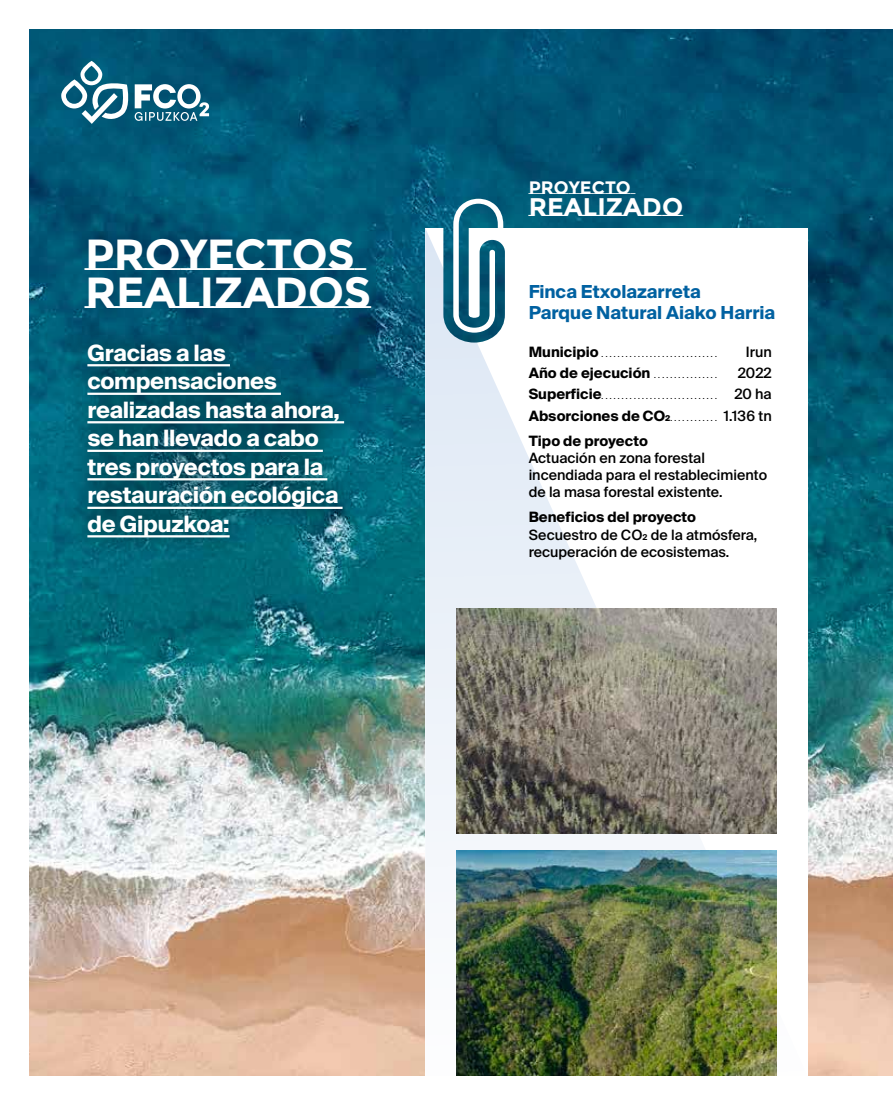
<style>
.page{position:relative;width:893px;height:1106px;background:#fff}
.page>*{position:absolute;margin:0;border:0;box-sizing:border-box;transform-origin:0 0}
.t1{font:700 43.5px/37.5px "Montserrat Subrayada";letter-spacing:-.015em;color:#fff}
.t2{font:700 25.5px "Montserrat Subrayada";color:#fff}
.t3{font:700 22.5px/28.5px "Suisse Intl";letter-spacing:-.015em;color:#fff}
.t4{font:700 18px "Montserrat Subrayada";color:#fff}
.t5{font:700 17.85px/21px "Suisse Intl";color:#0061a1}
.t6{font:500 14.25px/17.1px "Suisse Intl";color:#000}
.t7{font:700 14.25px/25.2px "Suisse Intl";color:#000}
.t8{font:500 7.5px "Suisse Intl";color:#000}
.s1{font-weight:700;font-size:14.25px}
.s2{font-size:14.25px}
.s3{font-weight:500;font-size:7.5px}
.s4{font-weight:500}
</style>
<div class="page">
<img style="left:30px;top:30px;width:863px;height:1046px">
<svg style="left:61px;top:61px;width:148px;height:63px"></svg>
<svg style="left:425px;top:228px;width:383px;height:848px"></svg>
<img style="left:443px;top:189px;width:70px;height:153px">
<svg style="left:453px;top:199px;width:50px;height:134px"></svg>
<img style="left:457px;top:608px;width:319px;height:226px">
<img style="left:457px;top:850px;width:319px;height:226px">
<div style="left:65px;top:321px;width:299px;height:240px;background:#000;opacity:.75"></div>
<hr style="left:87px;top:364px;width:143px;height:2px;background:#fff">
<hr style="left:87px;top:392px;width:194px;height:3px;background:#fff">
<hr style="left:87px;top:421px;width:257px;height:2px;background:#fff">
<hr style="left:87px;top:449px;width:236px;height:3px;background:#fff">
<hr style="left:87px;top:478px;width:240px;height:2px;background:#fff">
<hr style="left:87px;top:506px;width:256px;height:3px;background:#fff">
<hr style="left:87px;top:535px;width:143px;height:2px;background:#fff">
<h1 class="t1" style="left:85px;top:236px;width:288px">PROYECTOS<br>REALIZADOS</h1>
<h3 class="t3" style="left:87px;top:339px;width:254px">Gracias a las compensaciones realizadas hasta ahora, se han llevado a cabo tres proyectos para la restauración ecológica de Gipuzkoa:</h3>
<p class="t4" style="left:529px;top:177px;width:104px">PROYECTO</p>
<h2 class="t2" style="left:529px;top:192px;width:156px">REALIZADO</h2>
<p class="t5" style="left:529px;top:282px;width:248px">Finca Etxolazarreta<br>Parque Natural Aiako Harria</p>
<p class="t8" style="left:529px;top:349px;width:190px"><span class="s1">Municipio</span> .............................</p>
<p class="t6" style="left:746px;top:343px;width:27px">Irun</p>
<p class="t8" style="left:529px;top:371px;width:190px"><span class="s1">Año de ejecución</span> ................</p>
<p class="t6" style="left:738px;top:364px;width:35px">2022</p>
<p class="t8" style="left:529px;top:392px;width:245px"><span class="s1">Superficie</span>............................. <span class="s2">20 ha</span></p>
<p class="t7" style="left:529px;top:403px;width:245px">Absorciones de CO2<span class="s3">. . . . . . . . . . . .</span> <span class="s4">1.136 tn<br></span>Tipo de proyecto</p>
<p class="t6" style="left:529px;top:449px;width:240px">Actuación en zona forestal incendiada para el restablecimiento de la masa forestal existente.</p>
<p class="t7" style="left:529px;top:505px;width:169px">Beneficios del proyecto</p>
<p class="t6" style="left:529px;top:526px;width:230px">Secuestro de CO2 de la atmósfera, recuperación de ecosistemas.</p>
</div>
